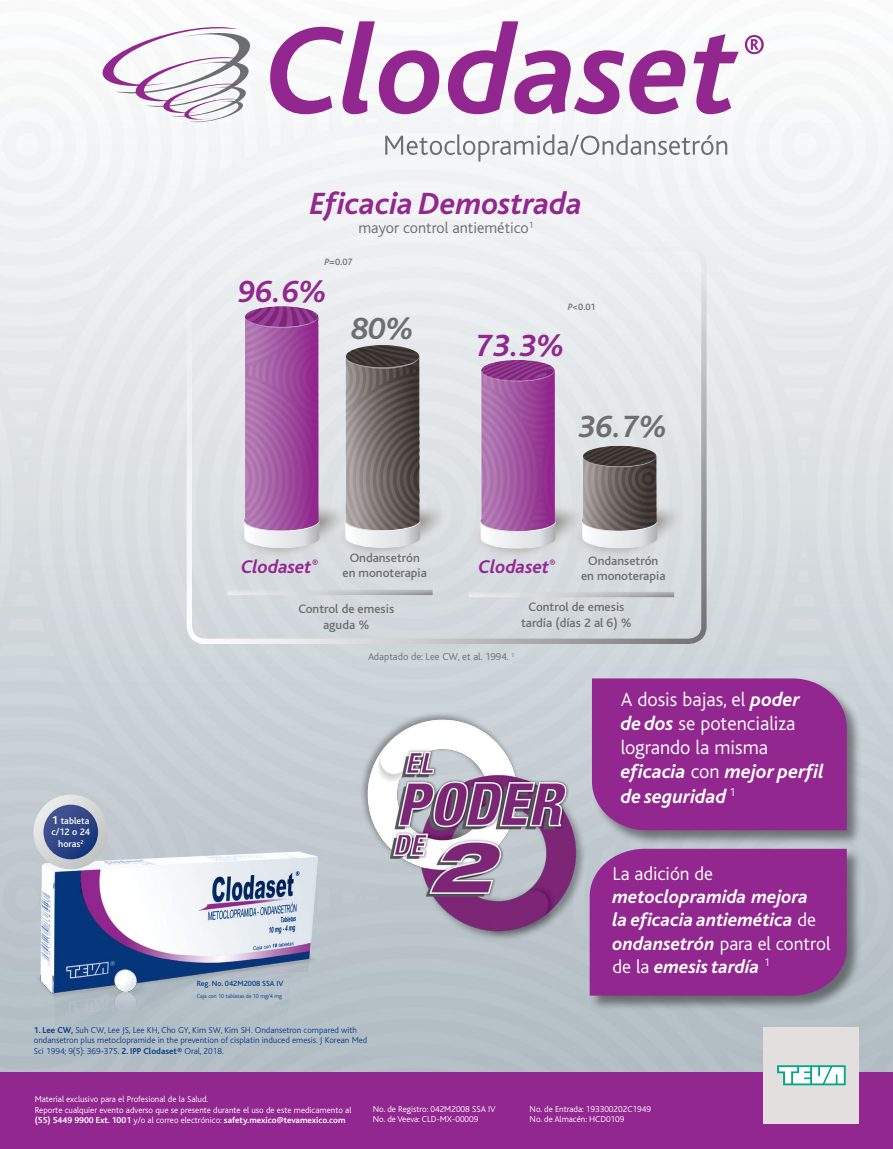
<style>
.page{position:relative;width:893px;height:1149px;background:#fff}
.page>*{position:absolute;margin:0;border:0;box-sizing:border-box;transform-origin:0 0}
.t1{font:italic 700 32.1px "Bliss";color:#92278f}
.t2{font:italic 700 32.1px "Bliss";color:#6d6e71}
.t3{font:300 20.1px/24.2px "Bliss";color:#fff}
.t4{font:italic 700 19.35px/23.2px "Bliss";color:#fff}
.t5{font:300 19.35px "Bliss";color:#fff}
.t6{font:italic 700 19.2px "Bliss";color:#92278f}
.t7{font:300 16.05px "Bliss";color:#6d6e71}
.t8{font:500 12.9px/15.5px "Bliss";color:#6d6e71;text-align:center}
.t9{font:300 10.5px "Bliss";color:#6d6e71}
.t10{font:500 9.75px/11.7px "Bliss";color:#fff;text-align:center}
.t11{font:500 9.6px "Bliss";color:#6d6e71}
.t12{font:300 9px/10.5px "Bliss";color:#fff}
.t13{font:300 9px/10.8px "Bliss";color:#0a408d}
.t14{font:500 7.8px "Bliss";color:#0a408d}
.t15{font:300 5.85px "Bliss";color:#0a408d}
.s1{font-style:italic}
.s2{font-weight:700;font-size:11.7px}
.s3{font-weight:700}
.s4{font-weight:700;font-style:italic}
.s5{font-weight:300;font-style:normal}
</style>
<div class="page">
<div style="left:0;top:1071px;width:893px;height:77px;background:#92278f"></div>
<svg style="left:270px;top:21px;width:169px;height:93px"></svg>
<svg style="left:448px;top:21px;width:237px;height:93px"></svg>
<svg style="left:693px;top:34px;width:46px;height:80px"></svg>
<svg style="left:92px;top:23px;width:169px;height:100px"></svg>
<svg style="left:745px;top:35px;width:19px;height:19px"></svg>
<svg style="left:385px;top:134px;width:342px;height:27px"></svg>
<div style="left:763px;top:1026px;width:96px;height:96px;background:#e2dfde"></div>
<svg style="left:777px;top:1065px;width:69px;height:19px"></svg>
<img style="left:0;top:808px;width:341px;height:264px">
<svg style="left:33px;top:794px;width:75px;height:75px;background:#d1d4d5"></svg>
<svg style="left:44px;top:804px;width:54px;height:55px;background:#314886"></svg>
<img style="left:219px;top:262px;width:482px;height:322px">
<div style="left:187px;top:246px;width:520px;height:397px;border:5px solid #fff;border-radius:15px"></div>
<svg style="left:227px;top:589px;width:206px;height:6px"></svg>
<svg style="left:469px;top:591px;width:205px;height:6px"></svg>
<img style="left:341px;top:693px;width:263px;height:264px">
<div style="left:589px;top:847px;width:274px;height:163px;background:#000;opacity:.44"></div>
<div style="left:590px;top:848px;width:257px;height:147px;background:#92278f"></div>
<div style="left:591px;top:677px;width:271px;height:168px;background:#000;opacity:.44"></div>
<div style="left:592px;top:678px;width:255px;height:152px;background:#92278f"></div>
<h1 class="t1" style="left:310px;top:187px;width:274px">Eficacia Demostrada</h1>
<h3 class="t7" style="left:358px;top:219px;width:177px">mayor control antiemético<sup>1</sup></h3>
<p class="t11" style="left:324px;top:257px;width:30px"><span class="s1">P</span>=0.07</p>
<h1 class="t1" style="left:238px;top:274px;width:90px">96.6%</h1>
<h1 class="t2" style="left:351px;top:311px;width:64px">80%</h1>
<p class="t11" style="left:568px;top:301px;width:30px"><span class="s1">P</span>&lt;0.01</p>
<h1 class="t1" style="left:476px;top:329px;width:90px">73.3%</h1>
<h1 class="t2" style="left:578px;top:410px;width:90px">36.7%</h1>
<h3 class="t8" style="left:342px;top:550px;width:86px">Ondansetrón en monoterapia</h3>
<h3 class="t8" style="left:581px;top:553px;width:86px">Ondansetrón en monoterapia</h3>
<h3 class="t6" style="left:241px;top:556px;width:79px">Clodaset<sup>®</sup></h3>
<h3 class="t6" style="left:479px;top:556px;width:79px">Clodaset<sup>®</sup></h3>
<h3 class="t8" style="left:298px;top:601px;width:97px">Control de emesis aguda %</h3>
<h3 class="t8" style="left:521px;top:599px;width:112px">Control de emesis tardía (días 2 al 6) %</h3>
<p class="t10" style="left:51px;top:814px;width:40px"><span class="s2">1</span> tableta c/12 o 24 horas<sup>2</sup></p>
<p class="t9" style="left:368px;top:651px;width:148px">Adaptado de: Lee CW, et al. 1994. <sup>1</sup></p>
<p class="t14" style="left:197px;top:979px;width:88px">Reg. No. 042M2008 SSA IV</p>
<p class="t15" style="left:197px;top:992px;width:87px">Caja con 10 tabletas de 10 mg/4 mg</p>
<p class="t13" style="left:34px;top:1024px;width:335px"><span class="s3">1. Lee CW,</span> Suh CW, Lee JS, Lee KH, Cho GY, Kim SW, Kim SH. Ondansetron compared with ondansetron plus metoclopramide in the prevention of cisplatin induced emesis. J Korean Med<br>Sci 1994; 9(5): 369-375. <span class="s3">2. IPP Clodaset®</span> Oral, 2018.</p>
<h2 class="t3" style="left:621px;top:687px;width:205px">A dosis bajas, el <span class="s4">poder de dos</span> se potencializa logrando la misma <span class="s4">eficacia</span> con <span class="s4">mejor perfil de seguridad</span> <sup>1</sup></h2>
<h3 class="t5" style="left:613px;top:863px;width:102px">La adición de</h3>
<h3 class="t4" style="left:613px;top:885px;width:219px">metoclopramida mejora<br>la eficacia antiemética <span class="s5">de </span>ondansetrón <span class="s5">para el control de la</span> emesis tardía <sup>1</sup></h3>
<p class="t12" style="left:35px;top:1094px;width:318px">Material exclusivo para el Profesional de la Salud.<br>Reporte cualquier evento adverso que se presente durante el uso de este medicamento al <span class="s3">(55) 5449 9900 Ext. 1001</span> y/o al correo electrónico: <span class="s3">safety.mexico@tevamexico.com</span></p>
<p class="t12" style="left:373px;top:1103px;width:124px">No. de Registro: 042M2008 SSA IV</p>
<p class="t12" style="left:530px;top:1103px;width:123px">No. de Entrada: 193300202C1949</p>
<p class="t12" style="left:373px;top:1113px;width:107px">No. de Veeva: CLD-MX-00009</p>
<p class="t12" style="left:530px;top:1113px;width:96px">No. de Almacén: HCD0109</p>
</div>
